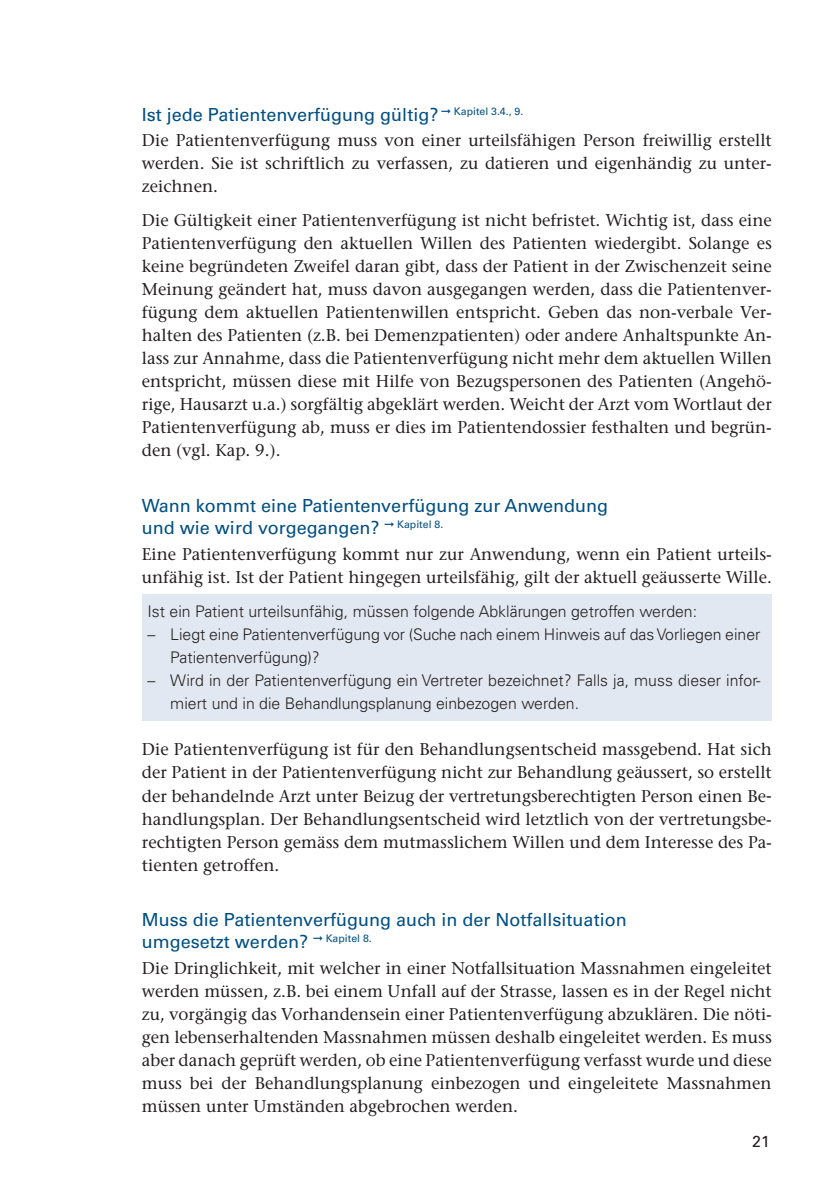
<style>
.page{position:relative;width:840px;height:1191px;background:#fff}
.page>*{position:absolute;margin:0;border:0;box-sizing:border-box;transform-origin:0 0}
.t1{font:18px/22px "Univers";color:#004f83}
.t2{font:17px/23px "Stone Serif";color:#231f20;text-align:justify}
.t3{font:300 16px/23px "Univers";color:#231f20}
.t4{font:16px "Univers";color:#231f20}
</style>
<div class="page">
<div style="left:142px;top:594px;width:629px;height:127px;background:#e2e8f1"></div>
<p class="t1" style="left:142px;top:103px;width:383px">Ist jede Patientenverfügung gültig? <sup>Kapitel</sup> <sup>3.4.,</sup> <sup>9.</sup></p>
<p class="t2" style="left:142px;top:128px;width:631px">Die Patientenverfügung muss von einer urteilsfähigen Person freiwillig erstellt werden. Sie ist schriftlich zu verfassen, zu datieren und eigenhändig zu unter&shy;zeichnen.</p>
<p class="t2" style="left:142px;top:209px;width:631px">Die Gültigkeit einer Patientenverfügung ist nicht befristet. Wichtig ist, dass eine Patientenverfügung den aktuellen Willen des Patienten wiedergibt. Solange es keine begründeten Zweifel daran gibt, dass der Patient in der Zwischenzeit seine Meinung geändert hat, muss davon ausgegangen werden, dass die Patientenver&shy;fügung dem aktuellen Patientenwillen entspricht. Geben das non-verbale Ver&shy;halten des Patienten (z.B. bei Demenzpatienten) oder andere Anhaltspunkte An&shy;lass zur Annahme, dass die Patientenverfügung nicht mehr dem aktuellen Willen entspricht, müssen diese mit Hilfe von Bezugspersonen des Patienten (Angehö&shy;rige, Hausarzt u.a.) sorgfältig abgeklärt werden. Weicht der Arzt vom Wortlaut der Patientenverfügung ab, muss er dies im Patientendossier festhalten und begrün&shy;den (vgl. Kap. 9.).</p>
<p class="t1" style="left:142px;top:494px;width:467px">Wann kommt eine Patientenverfügung zur Anwendung und wie wird vorgegangen? <sup>Kapitel</sup> <sup>8.</sup></p>
<p class="t2" style="left:142px;top:542px;width:631px">Eine Patientenverfügung kommt nur zur Anwendung, wenn ein Patient urteils&shy;unfähig ist. Ist der Patient hingegen urteilsfähig, gilt der aktuell geäusserte Wille.</p>
<p class="t3" style="left:147px;top:600px;width:551px">Ist ein Patient urteilsunfähig, müssen folgende Abklärungen getroffen werden:</p>
<p class="t3" style="left:170px;top:623px;width:591px;text-indent:-23px">– Liegt eine Patientenverfügung vor (Suche nach einem Hinweis auf das Vorliegen einer<br>Patientenverfügung)?</p>
<p class="t3" style="left:170px;top:669px;width:591px;text-indent:-23px">– Wird in der Patientenverfügung ein Vertreter bezeichnet? Falls ja, muss dieser infor&shy;miert und in die Behandlungsplanung einbezogen werden.</p>
<p class="t2" style="left:142px;top:738px;width:631px">Die Patientenverfügung ist für den Behandlungsentscheid massgebend. Hat sich der Patient in der Patientenverfügung nicht zur Behandlung geäussert, so erstellt der behandelnde Arzt unter Beizug der vertretungsberechtigten Person einen Be&shy;handlungsplan. Der Behandlungsentscheid wird letztlich von der vertretungsbe&shy;rechtigten Person gemäss dem mutmasslichem Willen und dem Interesse des Pa&shy;tienten getroffen.</p>
<p class="t1" style="left:142px;top:908px;width:486px">Muss die Patientenverfügung auch in der Notfallsituation umgesetzt werden? <sup>Kapitel</sup> <sup>8.</sup></p>
<p class="t2" style="left:142px;top:956px;width:631px">Die Dringlichkeit, mit welcher in einer Notfallsituation Massnahmen eingeleitet werden müssen, z.B. bei einem Unfall auf der Strasse, lassen es in der Regel nicht zu, vorgängig das Vorhandensein einer Patientenverfügung abzuklären. Die nöti&shy;gen lebenserhaltenden Massnahmen müssen deshalb eingeleitet werden. Es muss aber danach geprüft werden, ob eine Patientenverfügung verfasst wurde und diese muss bei der Behandlungsplanung einbezogen und eingeleitete Massnahmen müssen unter Umständen abgebrochen werden.</p>
<p class="t4" style="left:751px;top:1131px;width:19px">21</p>
</div>
